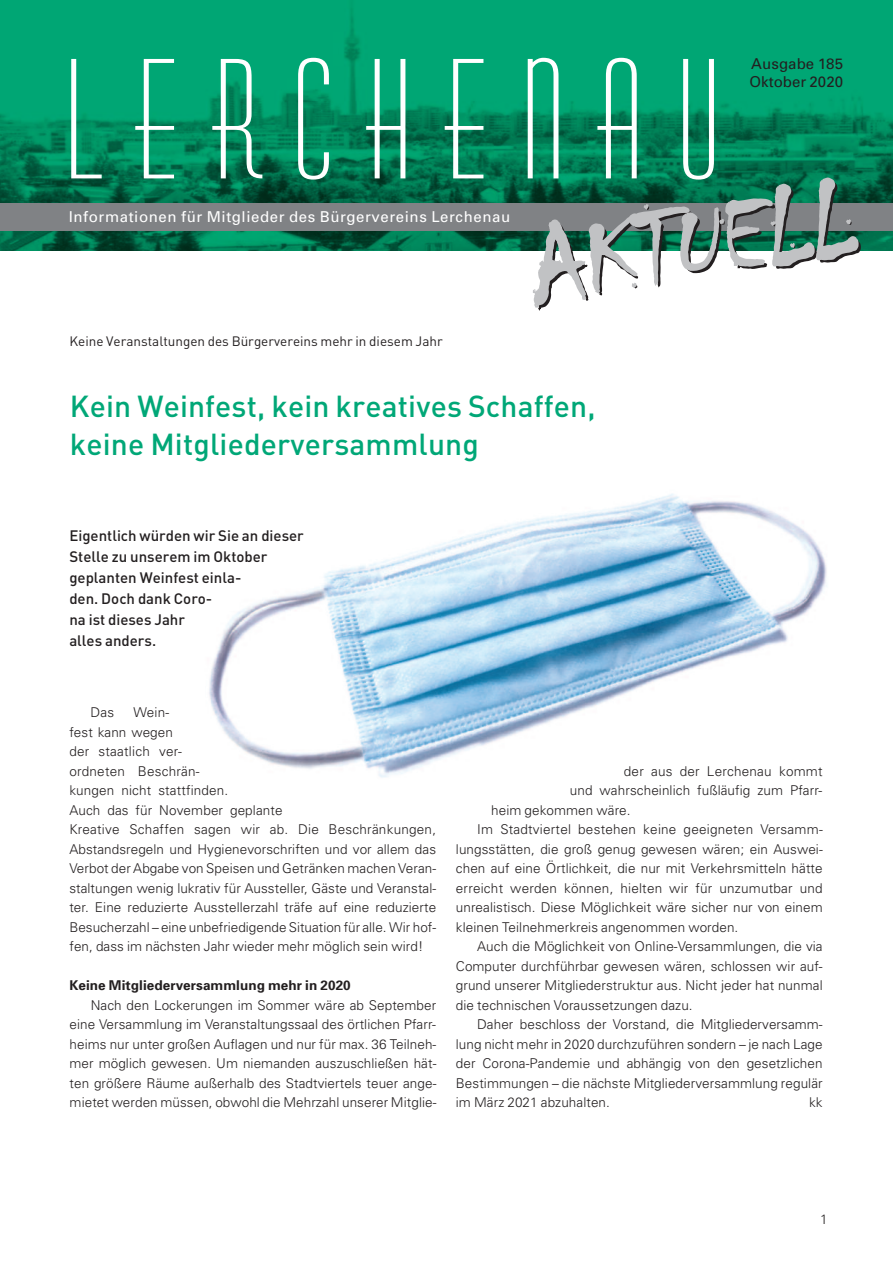
<style>
.page{position:relative;width:893px;height:1263px;background:#fff}
.page>*{position:absolute;margin:0;border:0;box-sizing:border-box;transform-origin:0 0}
.t1{font:500 30px/37.5px "DIN Pro";letter-spacing:.005em;color:#00a777}
.t2{font:500 15px/21px "DIN Pro";color:#231f20}
.t3{font:15px "Univers";letter-spacing:.04em;color:#fff}
.t4{font:15px/18px "Univers";color:#231f20}
.t5{font:300 13.5px/19.5px "Univers";letter-spacing:.005em;color:#231f20}
.t6{font:13.5px "DIN Pro";color:#231f20}
.t7{font:700 13.5px "Univers";letter-spacing:.005em;color:#231f20}
</style>
<div class="page">
<img style="left:209px;top:493px;width:618px;height:285px">
<img style="left:0;top:0;width:893px;height:250px">
<div style="left:0;top:203px;width:893px;height:28px;background:#808285"></div>
<svg style="left:71px;top:59px;width:31px;height:119px"></svg>
<svg style="left:135px;top:59px;width:39px;height:119px"></svg>
<svg style="left:212px;top:59px;width:50px;height:119px"></svg>
<svg style="left:298px;top:58px;width:31px;height:122px"></svg>
<svg style="left:366px;top:59px;width:39px;height:119px"></svg>
<svg style="left:445px;top:59px;width:38px;height:119px"></svg>
<svg style="left:528px;top:58px;width:333px;height:253px"></svg>
<p class="t3" style="left:69px;top:211px;width:443px">Informationen für Mitglieder des Bürgervereins Lerchenau</p>
<p class="t6" style="left:69px;top:336px;width:375px">Keine Veranstaltungen des Bürgervereins mehr in diesem Jahr</p>
<h1 class="t1" style="left:70px;top:391px;width:527px">Kein Weinfest, kein kreatives Schaffen, keine Mitgliederversammlung</h1>
<p class="t2" style="left:69px;top:527px;width:236px">Eigentlich würden wir Sie an dieser<br>Stelle zu unserem im Oktober geplanten Weinfest einla-<br>den. Doch dank Coro-<br>na ist dieses Jahr<br>alles anders.</p>
<p class="t4" style="left:750px;top:56px;width:95px">Ausgabe 185<br>Oktober 2020</p>
<p class="t5" style="left:69px;top:704px;width:368px;text-indent:64px">Wein-<br>fest kann wegen<br>der staatlich ver-<br>ordneten Beschrän-<br>kungen nicht stattfinden.<br>Auch das für November geplante<br>Kreative Schaffen sagen wir ab. Die Beschränkungen, Abstandsregeln und Hygienevorschriften und vor allem das Verbot der Abgabe von Speisen und Getränken machen Veran&shy;staltungen wenig lukrativ für Aussteller, Gäste und Veranstal&shy;ter. Eine reduzierte Ausstellerzahl träfe auf eine reduzierte Besucherzahl – eine unbefriedigende Situation für alle. Wir hof&shy;fen, dass im nächsten Jahr wieder mehr möglich sein wird!</p>
<p class="t7" style="left:69px;top:980px;width:283px">Keine Mitgliederversammlung mehr in 2020</p>
<p class="t5" style="left:70px;top:996px;width:368px;text-align:justify;text-indent:21px">Nach den Lockerungen im Sommer wäre ab September eine Versammlung im Veranstaltungssaal des örtlichen Pfarr&shy;heims nur unter großen Auflagen und nur für max. 36 Teilneh&shy;mer möglich gewesen. Um niemanden auszuschließen hät&shy;ten größere Räume außerhalb des Stadtviertels teuer ange&shy;mietet werden müssen, obwohl die Mehrzahl unserer Mitglie-</p>
<p class="t5" style="left:91px;top:704px;width:25px">Das</p>
<p class="t5" style="left:624px;top:762px;width:200px">der aus der Lerchenau kommt</p>
<p class="t5" style="left:570px;top:782px;width:254px">und wahrscheinlich fußläufig zum Pfarr-</p>
<p class="t5" style="left:491px;top:801px;width:141px">heim gekommen wäre.</p>
<p class="t5" style="left:477px;top:821px;width:347px">Im Stadtviertel bestehen keine geeigneten Versamm-</p>
<p class="t5" style="left:456px;top:840px;width:368px">lungsstätten, die groß genug gewesen wären; ein Auswei-</p>
<p class="t5" style="left:456px;top:860px;width:368px">chen auf eine Örtlichkeit, die nur mit Verkehrsmitteln hätte</p>
<p class="t5" style="left:456px;top:879px;width:368px">erreicht werden können, hielten wir für unzumutbar und</p>
<p class="t5" style="left:456px;top:899px;width:368px">unrealistisch. Diese Möglichkeit wäre sicher nur von einem</p>
<p class="t5" style="left:456px;top:918px;width:284px">kleinen Teilnehmerkreis angenommen worden.</p>
<p class="t5" style="left:477px;top:938px;width:347px">Auch die Möglichkeit von Online-Versammlungen, die via</p>
<p class="t5" style="left:456px;top:957px;width:368px">Computer durchführbar gewesen wären, schlossen wir auf-</p>
<p class="t5" style="left:456px;top:977px;width:368px">grund unserer Mitgliederstruktur aus. Nicht jeder hat nunmal</p>
<p class="t5" style="left:456px;top:996px;width:238px">die technischen Voraussetzungen dazu.</p>
<p class="t5" style="left:477px;top:1016px;width:347px">Daher beschloss der Vorstand, die Mitgliederversamm-</p>
<p class="t5" style="left:456px;top:1035px;width:368px">lung nicht mehr in 2020 durchzuführen sondern – je nach Lage</p>
<p class="t5" style="left:456px;top:1055px;width:368px">der Corona-Pandemie und abhängig von den gesetzlichen</p>
<p class="t5" style="left:456px;top:1074px;width:368px">Bestimmungen – die nächste Mitgliederversammlung regulär</p>
<p class="t5" style="left:456px;top:1094px;width:156px">im März 2021 abzuhalten.</p>
<p class="t5" style="left:809px;top:1094px;width:15px">kk</p>
<p class="t5" style="left:820px;top:1211px;width:9px">1</p>
</div>
